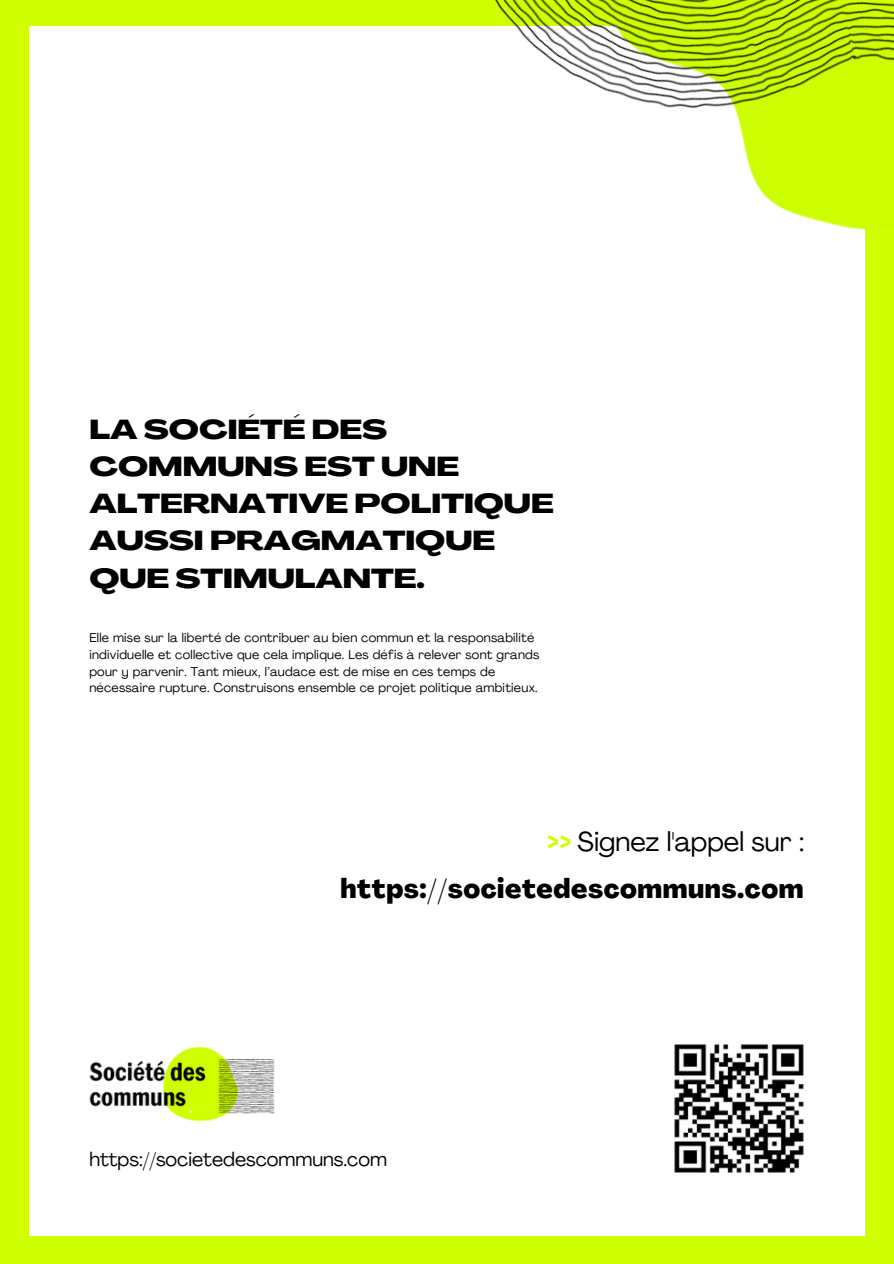
<style>
.page{position:relative;width:894px;height:1264px;background:#fff}
.page>*{position:absolute;margin:0;border:0;box-sizing:border-box;transform-origin:0 0}
.t1{font:800 27px/37.2px "Agrandir Grand";color:#000}
.t2{font:800 27px/47.2px "Agrandir";letter-spacing:.02em;color:#000;text-align:right}
.t3{font:19.35px "Agrandir";color:#000}
.t4{font:12.6px/16.8px "Agrandir";letter-spacing:.02em;color:#000}
.s1{font-weight:700;color:#d0ff00}
.s2{font-weight:400}
</style>
<div class="page">
<div style="left:0;top:0;width:893px;height:1263px;background:#d0ff00"></div>
<div style="left:29px;top:26px;width:835px;height:1210px;background:#fff"></div>
<img style="left:674px;top:1044px;width:130px;height:129px">
<img style="left:89px;top:1046px;width:186px;height:76px">
<img style="left:495px;top:0;width:398px;height:424px">
<p class="t1" style="left:89px;top:413px;width:465px">LA SOCIÉTÉ DES<br>COMMUNS EST UNE<br>ALTERNATIVE POLITIQUE<br>AUSSI PRAGMATIQUE<br>QUE STIMULANTE.</p>
<p class="t4" style="left:89px;top:630px;width:451px">Elle mise sur la liberté de contribuer au bien commun et la responsabilité individuelle et collective que cela implique. Les défis à relever sont grands pour y parvenir. Tant mieux, l’audace est de mise en ces temps de nécessaire rupture. Construisons ensemble ce projet politique ambitieux.</p>
<h2 class="t2" style="left:340px;top:820px;width:465px"><span class="s1">&gt;&gt;</span> <span class="s2">Signez l'appel sur : </span>https://societedescommuns.com</h2>
<h1 class="t3" style="left:89px;top:1151px;width:299px">https://societedescommuns.com</h1>
</div>
